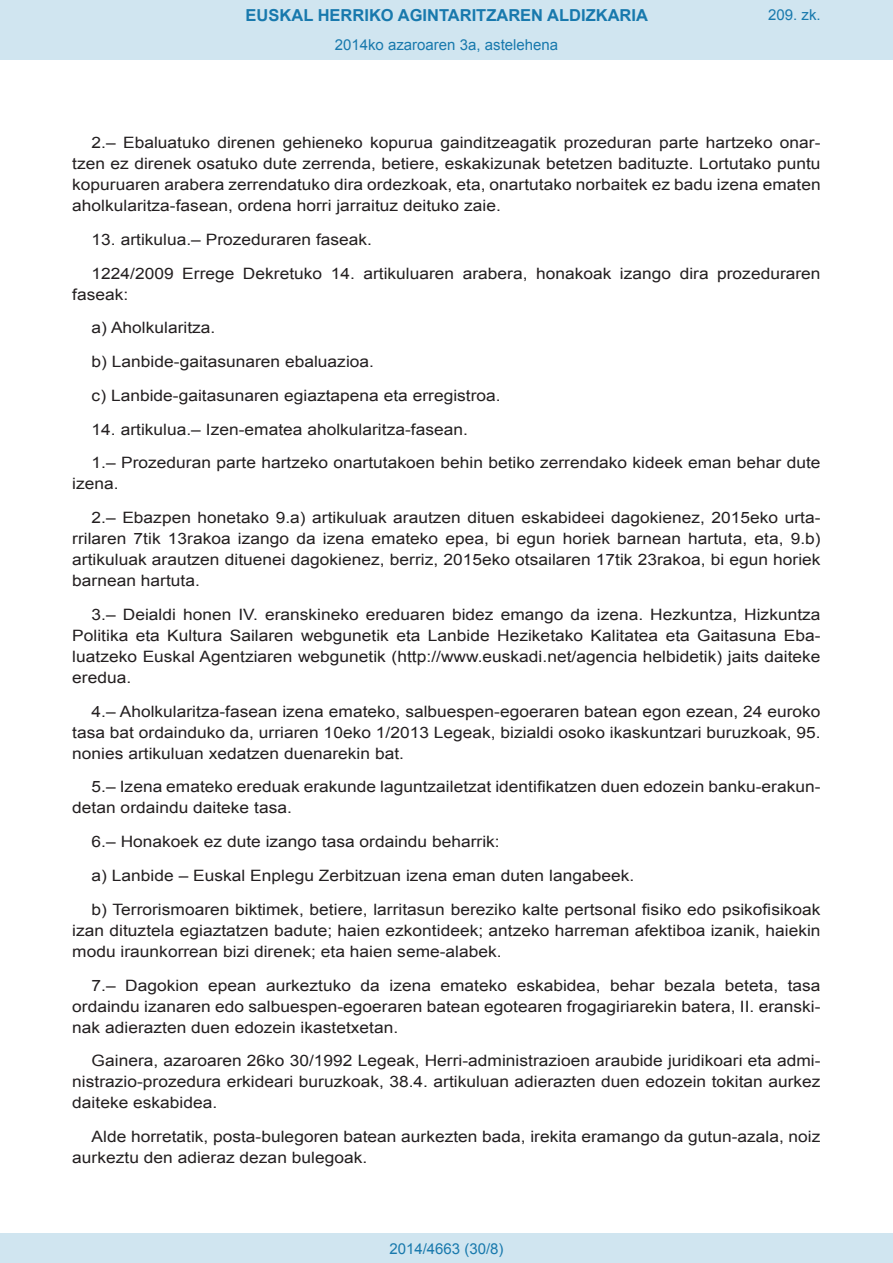
<style>
.page{position:relative;width:893px;height:1263px;background:#fff}
.page>*{position:absolute;margin:0;border:0;box-sizing:border-box;transform-origin:0 0}
.t1{font:700 16.5px "Arial";color:#1879ad}
.BOPVDetalle{font:15.6px/21px "Arial";color:#231f20;text-align:justify;scale:1.11 1}
.Paginacion_Centro{font:15px "Arial";color:#1879ad}
</style>
<div class="page">
<div style="left:0;top:0;width:893px;height:60px;background:#d0e5f0"></div>
<div style="left:0;top:1233px;width:893px;height:30px;background:#d0e5f0"></div>
<p class="t1" style="left:246px;top:4px;width:404px">EUSKAL HERRIKO AGINTARITZAREN ALDIZKARIA</p>
<p class="Paginacion_Centro" style="left:335px;top:35px;width:225px">2014ko azaroaren 3a, astelehena</p>
<p class="Paginacion_Centro" style="left:768px;top:5px;width:54px">209. zk.</p>
<p class="BOPVDetalle" style="left:72px;top:132px;width:676px;text-indent:19px">2.– Ebaluatuko direnen gehieneko kopurua gainditzeagatik prozeduran parte hartzeko onar&shy;tzen ez direnek osatuko dute zerrenda, betiere, eskakizunak betetzen badituzte. Lortutako puntu kopuruaren arabera zerrendatuko dira ordezkoak, eta, onartutako norbaitek ez badu izena ematen aholkularitza-fasean, ordena horri jarraituz deituko zaie.</p>
<p class="BOPVDetalle" style="left:92px;top:229px;width:254px">13. artikulua.– Prozeduraren faseak.</p>
<p class="BOPVDetalle" style="left:72px;top:263px;width:676px;text-indent:19px">1224/2009 Errege Dekretuko 14. artikuluaren arabera, honakoak izango dira prozeduraren faseak:</p>
<p class="BOPVDetalle" style="left:92px;top:318px;width:113px">a) Aholkularitza.</p>
<p class="BOPVDetalle" style="left:92px;top:351px;width:256px">b) Lanbide-gaitasunaren ebaluazioa.</p>
<p class="BOPVDetalle" style="left:92px;top:385px;width:370px">c) Lanbide-gaitasunaren egiaztapena eta erregistroa.</p>
<p class="BOPVDetalle" style="left:92px;top:419px;width:340px">14. artikulua.– Izen-ematea aholkularitza-fasean.</p>
<p class="BOPVDetalle" style="left:72px;top:453px;width:676px;text-indent:19px">1.– Prozeduran parte hartzeko onartutakoen behin betiko zerrendako kideek eman behar dute izena.</p>
<p class="BOPVDetalle" style="left:72px;top:507px;width:676px;text-indent:19px">2.– Ebazpen honetako 9.a) artikuluak arautzen dituen eskabideei dagokienez, 2015eko urta&shy;rrilaren 7tik 13rakoa izango da izena emateko epea, bi egun horiek barnean hartuta, eta, 9.b) artikuluak arautzen dituenei dagokienez, berriz, 2015eko otsailaren 17tik 23rakoa, bi egun horiek barnean hartuta.</p>
<p class="BOPVDetalle" style="left:72px;top:604px;width:676px;text-indent:19px">3.– Deialdi honen IV. eranskineko ereduaren bidez emango da izena. Hezkuntza, Hizkuntza Politika eta Kultura Sailaren webgunetik eta Lanbide Heziketako Kalitatea eta Gaitasuna Eba&shy;luatzeko Euskal Agentziaren webgunetik (http://www.euskadi.net/agencia helbidetik) jaits daiteke eredua.</p>
<p class="BOPVDetalle" style="left:72px;top:701px;width:676px;text-indent:19px">4.– Aholkularitza-fasean izena emateko, salbuespen-egoeraren batean egon ezean, 24 euroko tasa bat ordainduko da, urriaren 10eko 1/2013 Legeak, bizialdi osoko ikaskuntzari buruzkoak, 95. nonies artikuluan xedatzen duenarekin bat.</p>
<p class="BOPVDetalle" style="left:72px;top:777px;width:676px;text-indent:19px">5.– Izena emateko ereduak erakunde laguntzailetzat identifikatzen duen edozein banku-erakun&shy;detan ordaindu daiteke tasa.</p>
<p class="BOPVDetalle" style="left:92px;top:831px;width:369px">6.– Honakoek ez dute izango tasa ordaindu beharrik:</p>
<p class="BOPVDetalle" style="left:92px;top:865px;width:490px">a) Lanbide – Euskal Enplegu Zerbitzuan izena eman duten langabeek.</p>
<p class="BOPVDetalle" style="left:72px;top:899px;width:676px;text-indent:19px">b) Terrorismoaren biktimek, betiere, larritasun bereziko kalte pertsonal fisiko edo psikofisikoak izan dituztela egiaztatzen badute; haien ezkontideek; antzeko harreman afektiboa izanik, haiekin modu iraunkorrean bizi direnek; eta haien seme-alabek.</p>
<p class="BOPVDetalle" style="left:72px;top:975px;width:676px;text-indent:19px">7.– Dagokion epean aurkeztuko da izena emateko eskabidea, behar bezala beteta, tasa ordaindu izanaren edo salbuespen-egoeraren batean egotearen frogagiriarekin batera, II. eranski&shy;nak adierazten duen edozein ikastetxetan.</p>
<p class="BOPVDetalle" style="left:72px;top:1050px;width:676px;text-indent:19px">Gainera, azaroaren 26ko 30/1992 Legeak, Herri-administrazioen araubide juridikoari eta admi&shy;nistrazio-prozedura erkideari buruzkoak, 38.4. artikuluan adierazten duen edozein tokitan aurkez daiteke eskabidea.</p>
<p class="BOPVDetalle" style="left:72px;top:1126px;width:676px;text-indent:19px">Alde horretatik, posta-bulegoren batean aurkezten bada, irekita eramango da gutun-azala, noiz aurkeztu den adieraz dezan bulegoak.</p>
<p class="Paginacion_Centro" style="left:389px;top:1238px;width:116px">2014/4663 (30/8)</p>
</div>
